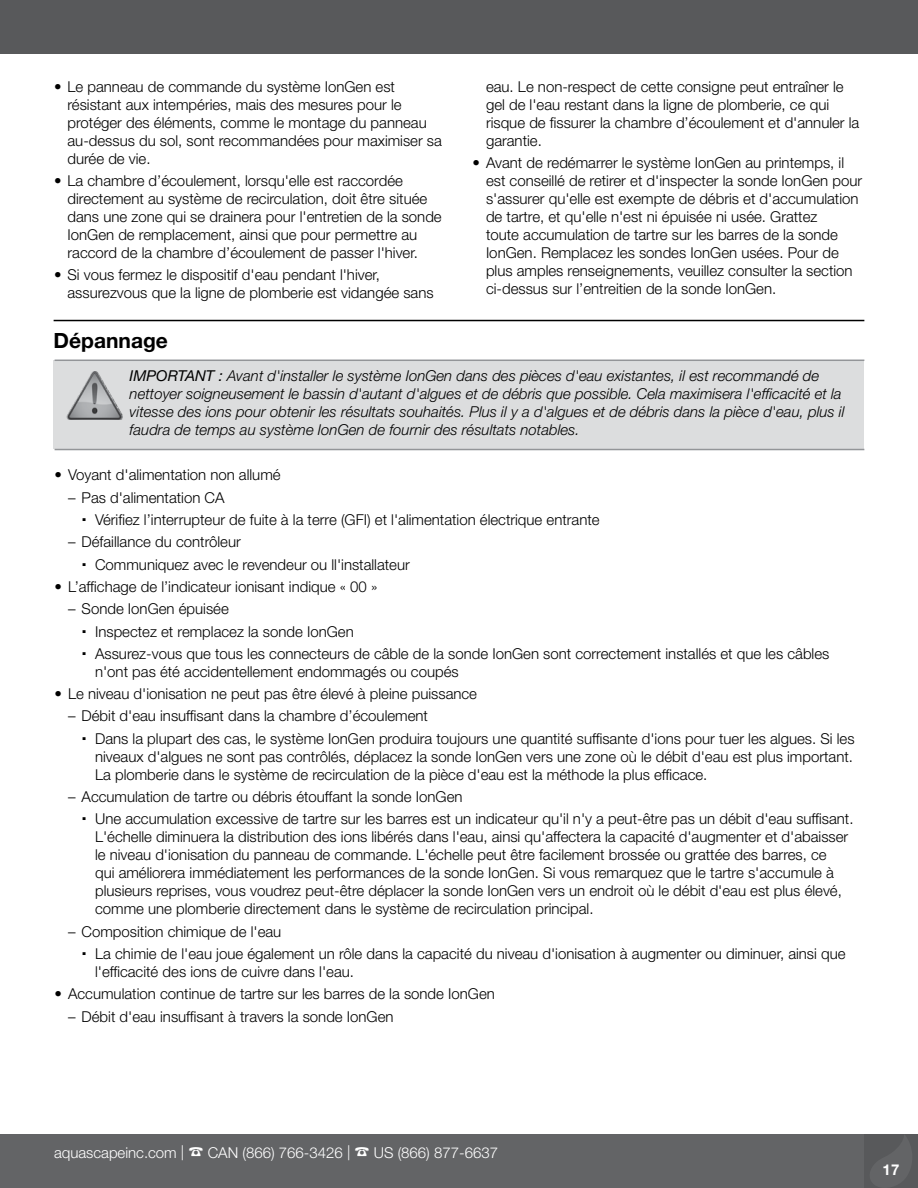
<style>
.page{position:relative;width:918px;height:1188px;background:#fff}
.page>*{position:absolute;margin:0;border:0;box-sizing:border-box;transform-origin:0 0}
.t1{font:700 21px "Helvetica Neue LT Std";color:#000}
.t2{font:300 15px/18px "Helvetica Neue LT Std";color:#000}
.t3{font:italic 300 15px/18px "Helvetica Neue LT Std";color:#000}
.t4{font:300 15px "Helvetica Neue LT Std";color:#fff}
.t5{font:700 15px "Helvetica Neue LT Std";color:#fff}
.s1{font-weight:400}
</style>
<div class="page">
<div style="left:0;top:1134px;width:918px;height:54px;background:#636466"></div>
<div style="left:0;top:0;width:918px;height:54px;background:#58595b"></div>
<div style="left:864px;top:1134px;width:54px;height:54px;background:#58595b"></div>
<svg style="left:870px;top:1136px;width:42px;height:51px"></svg>
<div style="left:54px;top:360px;width:810px;height:88px;background:#dcddde"></div>
<img style="left:66px;top:371px;width:57px;height:48px">
<hr style="left:55px;top:360px;width:809px;height:1px;background:#939598">
<hr style="left:55px;top:449px;width:809px;height:1px;background:#939598">
<hr style="left:54px;top:320px;width:810px;height:1px;background:#000">
<p class="t2" style="left:68px;top:77px;width:376px;text-indent:-14px">• Le panneau de commande du système IonGen est résistant aux intempéries, mais des mesures pour le protéger des éléments, comme le montage du panneau au-dessus du sol, sont recommandées pour maximiser sa durée de vie.</p>
<p class="t2" style="left:68px;top:171px;width:376px;text-indent:-14px">• La chambre d’écoulement, lorsqu'elle est raccordée directement au système de recirculation, doit être située dans une zone qui se drainera pour l'entretien de la sonde IonGen de remplacement, ainsi que pour permettre au raccord de la chambre d’écoulement de passer l'hiver.</p>
<p class="t2" style="left:68px;top:266px;width:368px;text-indent:-14px">• Si vous fermez le dispositif d'eau pendant l'hiver, assurezvous que la ligne de plomberie est vidangée sans</p>
<h1 class="t1" style="left:54px;top:328px;width:116px">Dépannage</h1>
<p class="t2" style="left:486px;top:77px;width:375px">eau. Le non-respect de cette consigne peut entraîner le gel de l'eau restant dans la ligne de plomberie, ce qui risque de fissurer la chambre d’écoulement et d'annuler la garantie.</p>
<p class="t2" style="left:486px;top:153px;width:378px;text-indent:-14px">• Avant de redémarrer le système IonGen au printemps, il est conseillé de retirer et d'inspecter la sonde IonGen pour s'assurer qu'elle est exempte de débris et d'accumulation de tartre, et qu'elle n'est ni épuisée ni usée. Grattez<br>toute accumulation de tartre sur les barres de la sonde IonGen. Remplacez les sondes IonGen usées. Pour de plus amples renseignements, veuillez consulter la section ci-dessus sur l’entreitien de la sonde IonGen.</p>
<p class="t3" style="left:130px;top:367px;width:716px"><span class="s1">IMPORTANT :</span> Avant d'installer le système IonGen dans des pièces d'eau existantes, il est recommandé de nettoyer soigneusement le bassin d'autant d'algues et de débris que possible. Cela maximisera l'efficacité et la vitesse des ions pour obtenir les résultats souhaités. Plus il y a d'algues et de débris dans la pièce d'eau, plus il faudra de temps au système IonGen de fournir des résultats notables.</p>
<p class="t2" style="left:55px;top:466px;width:228px">• Voyant d'alimentation non allumé</p>
<p class="t2" style="left:95px;top:486px;width:506px;line-height:22.4px;text-indent:-27px">– Pas d'alimentation CA<br>Vérifiez l’interrupteur de fuite à la terre (GFI) et l'alimentation électrique entrante</p>
<p class="t2" style="left:95px;top:530px;width:316px;line-height:22.4px;text-indent:-27px">– Défaillance du contrôleur<br>Communiquez avec le revendeur ou ll'installateur</p>
<p class="t2" style="left:55px;top:577px;width:324px">• L’affichage de l’indicateur ionisant indique « 00 »</p>
<p class="t2" style="left:95px;top:597px;width:736px;line-height:22.4px;text-indent:-27px">– Sonde IonGen épuisée<br>Inspectez et remplacez la sonde IonGen<br>Assurez-vous que tous les connecteurs de câble de la sonde IonGen sont correctement installés et que les câbles</p>
<p class="t2" style="left:95px;top:662px;width:365px">n'ont pas été accidentellement endommagés ou coupés</p>
<p class="t2" style="left:55px;top:685px;width:424px">• Le niveau d'ionisation ne peut pas être élevé à pleine puissance</p>
<p class="t2" style="left:95px;top:705px;width:761px;line-height:22.4px;text-indent:-27px">– Débit d'eau insuffisant dans la chambre d’écoulement<br>Dans la plupart des cas, le système IonGen produira toujours une quantité suffisante d'ions pour tuer les algues. Si les</p>
<p class="t2" style="left:95px;top:747px;width:759px">niveaux d'algues ne sont pas contrôlés, déplacez la sonde IonGen vers une zone où le débit d'eau est plus important.<br>La plomberie dans le système de recirculation de la pièce d'eau est la méthode la plus efficace.</p>
<p class="t2" style="left:95px;top:785px;width:760px;line-height:22.4px;text-indent:-27px">– Accumulation de tartre ou débris étouffant la sonde IonGen<br>Une accumulation excessive de tartre sur les barres est un indicateur qu'il n'y a peut-être pas un débit d'eau suffisant.</p>
<p class="t2" style="left:95px;top:828px;width:755px">L'échelle diminuera la distribution des ions libérés dans l'eau, ainsi qu'affectera la capacité d'augmenter et d'abaisser le niveau d'ionisation du panneau de commande. L'échelle peut être facilement brossée ou grattée des barres, ce qui améliorera immédiatement les performances de la sonde IonGen. Si vous remarquez que le tartre s'accumule à plusieurs reprises, vous voudrez peut-être déplacer la sonde IonGen vers un endroit où le débit d'eau est plus élevé, comme une plomberie directement dans le système de recirculation principal.</p>
<p class="t2" style="left:95px;top:920px;width:752px;line-height:22.4px;text-indent:-27px">– Composition chimique de l'eau<br>La chimie de l'eau joue également un rôle dans la capacité du niveau d'ionisation à augmenter ou diminuer, ainsi que</p>
<p class="t2" style="left:95px;top:962px;width:260px">l'efficacité des ions de cuivre dans l'eau.</p>
<p class="t2" style="left:55px;top:985px;width:442px">• Accumulation continue de tartre sur les barres de la sonde IonGen</p>
<p class="t2" style="left:68px;top:1007px;width:327px">– Débit d'eau insuffisant à travers la sonde IonGen</p>
<p class="t4" style="left:54px;top:1143px;width:446px">aquascapeinc.com | ☎ CAN (866) 766-3426 | ☎ US (866) 877-6637</p>
<p class="t5" style="left:883px;top:1160px;width:18px">17</p>
</div>
